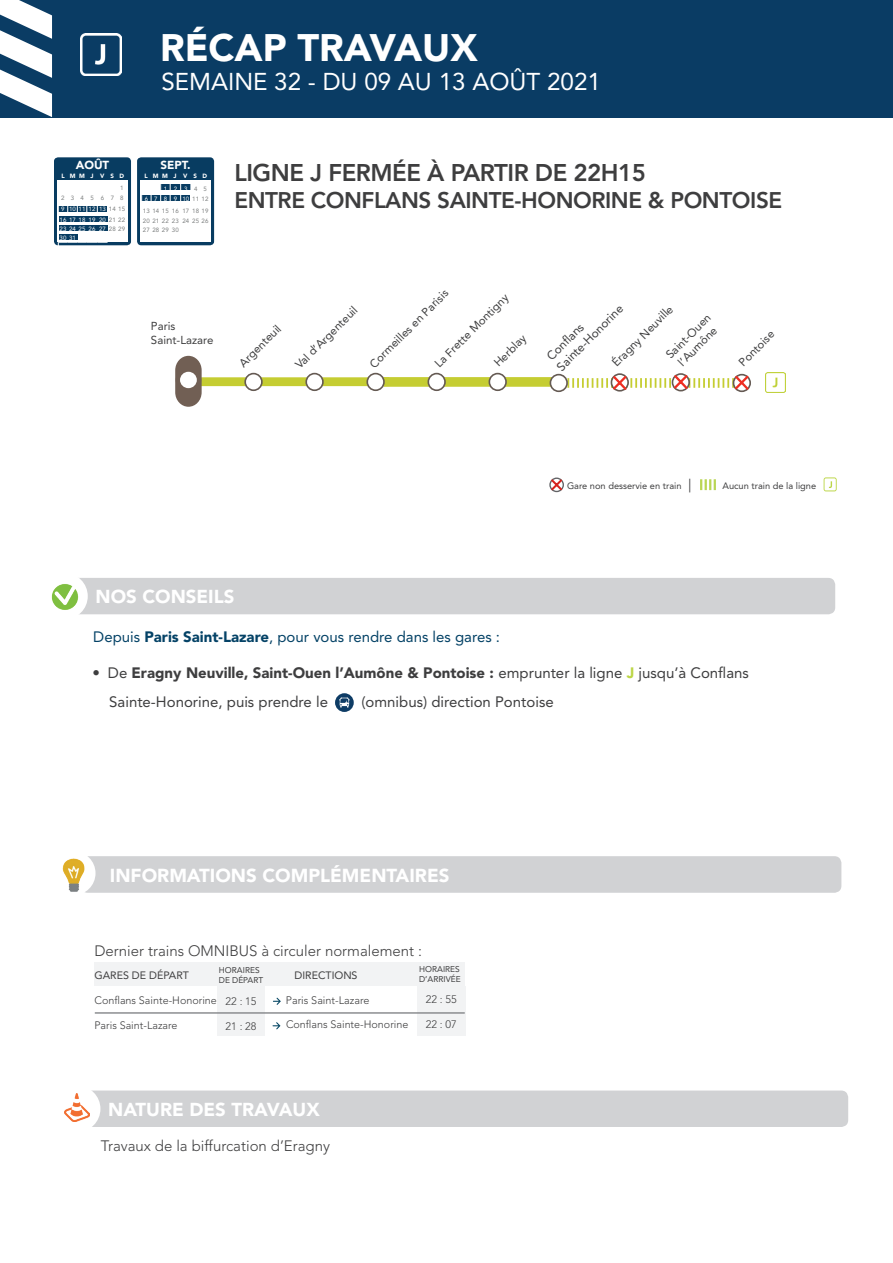
<style>
.page{position:relative;width:893px;height:1263px;background:#fff}
.page>*{position:absolute;margin:0;border:0;box-sizing:border-box;transform-origin:0 0}
.t1{font:900 37.95px "Avenir LT Std";color:#fff}
.t2{font:24.15px "Avenir LT Std";color:#fff}
.t3{font:800 24px "Avenir LT Std";letter-spacing:-.02em;color:#3e3e3f}
.t4{font:800 22.5px "Avenir LT Std";letter-spacing:-.02em;color:#3e3e3f}
.t5{font:900 18.75px "Avenir LT Std";color:#fff}
.t6{font:900 18.6px "Avenir LT Std";color:#fff}
.t7{font:15px/28.5px "Avenir LT Std";color:#3e3e3f}
.t8{font:300 15px "Avenir LT Std";color:#3e3e3f}
.t9{font:15px "Avenir LT Std";color:#044266}
.t10{font:12.15px/14.5px "Avenir LT Std";color:#3e3e3f}
.t11{font:11.55px/13.8px "Avenir LT Std";color:#3e3e3f}
.t12{font:900 11.55px "Avenir LT Std";color:#fff}
.t13{font:300 10.8px "Avenir LT Std";color:#3e3e3f}
.t14{font:10.65px "Avenir LT Std";color:#3e3e3f}
.t15{font:9.3px "Avenir LT Std";color:#3e3e3f}
.t16{font:8.4px/10.1px "Avenir LT Std";color:#3e3e3f}
.t17{font:6.15px/10.2px "Avenir LT Std";color:#fff}
.t18{font:6.15px/10.2px "Avenir LT Std";color:#7c7f7f}
.t19{font:6.15px/10.5px "Avenir LT Std";letter-spacing:.51em;color:#fff;text-align:right}
.t20{font:900 6.15px "Avenir LT Std";letter-spacing:.91em;color:#fff}
.t21{font:6.15px/10.5px "Avenir LT Std";letter-spacing:1.035em;color:#7c7f7f;text-align:right}
.s1{color:#7c7f7f}
.s2{font-weight:900}
.s3{font-size:13.65px}
.s4{font-weight:900;color:#bcd646}
</style>
<div class="page">
<div style="left:0;top:0;width:893px;height:117px;background:#0a3c64"></div>
<svg style="left:0;top:0;width:52px;height:117px"></svg>
<div style="left:68px;top:578px;width:767px;height:36px;background:#d1d2d4;border-radius:7px"></div>
<div style="left:41px;top:573px;width:47px;height:46px;background:#fff;border-radius:50%"></div>
<img style="left:51px;top:578px;width:34px;height:37px">
<img style="left:80px;top:34px;width:42px;height:41px">
<div style="left:81px;top:856px;width:760px;height:37px;background:#d1d2d4;border-radius:7px"></div>
<div style="left:52px;top:851px;width:44px;height:44px;background:#fff;border-radius:50%"></div>
<img style="left:62px;top:858px;width:24px;height:34px">
<svg style="left:549px;top:477px;width:15px;height:15px"></svg>
<svg style="left:700px;top:479px;width:16px;height:11px"></svg>
<svg style="left:824px;top:477px;width:13px;height:14px"></svg>
<div style="left:417px;top:986px;width:48px;height:50px;background:#f2f3f4"></div>
<div style="left:217px;top:983px;width:48px;height:53px;background:#f2f3f4"></div>
<div style="left:95px;top:962px;width:370px;height:24px;background:#f2f3f4"></div>
<hr style="left:95px;top:1012px;width:370px;height:2px;background:#808285">
<svg style="left:273px;top:1022px;width:7px;height:7px"></svg>
<svg style="left:273px;top:998px;width:8px;height:7px"></svg>
<div style="left:194px;top:377px;width:195px;height:9px;background:#c5cd32"></div>
<svg style="left:175px;top:356px;width:27px;height:51px"></svg>
<div style="left:176px;top:367px;width:25px;height:25px;background:#715f54;border-radius:50%"></div>
<div style="left:180px;top:372px;width:17px;height:16px;background:#fff;border-radius:50%"></div>
<div style="left:384px;top:377px;width:179px;height:10px;background:#c5cd32"></div>
<svg style="left:550px;top:374px;width:18px;height:18px"></svg>
<div style="left:551px;top:375px;width:15px;height:15px;background:#fff;border-radius:50%"></div>
<svg style="left:244px;top:373px;width:19px;height:18px"></svg>
<div style="left:246px;top:374px;width:15px;height:15px;background:#fff;border-radius:50%"></div>
<svg style="left:427px;top:373px;width:19px;height:18px"></svg>
<div style="left:429px;top:374px;width:15px;height:15px;background:#fff;border-radius:50%"></div>
<svg style="left:305px;top:373px;width:19px;height:18px"></svg>
<div style="left:307px;top:374px;width:15px;height:15px;background:#fff;border-radius:50%"></div>
<svg style="left:366px;top:373px;width:19px;height:18px"></svg>
<div style="left:368px;top:374px;width:15px;height:15px;background:#fff;border-radius:50%"></div>
<svg style="left:489px;top:373px;width:18px;height:18px"></svg>
<div style="left:490px;top:374px;width:15px;height:15px;background:#fff;border-radius:50%"></div>
<img style="left:766px;top:373px;width:19px;height:20px">
<svg style="left:563px;top:373px;width:188px;height:19px"></svg>
<div style="left:54px;top:157px;width:77px;height:88px;background:#083c61;border-radius:4px"></div>
<div style="left:137px;top:157px;width:77px;height:88px;background:#083c61;border-radius:4px"></div>
<div style="left:57px;top:180px;width:71px;height:62px;background:#fff"></div>
<div style="left:140px;top:180px;width:71px;height:62px;background:#fff"></div>
<svg style="left:58px;top:206px;width:69px;height:40px"></svg>
<svg style="left:141px;top:184px;width:50px;height:17px"></svg>
<svg style="left:335px;top:693px;width:19px;height:19px"></svg>
<svg style="left:339px;top:697px;width:11px;height:10px"></svg>
<div style="left:81px;top:1090px;width:767px;height:37px;background:#d1d2d4;border-radius:7px"></div>
<div style="left:54px;top:1085px;width:46px;height:47px;background:#fff;border-radius:50%"></div>
<img style="left:64px;top:1093px;width:25px;height:28px">
<h1 class="t1" style="left:160px;top:24px;width:319px">RÉCAP TRAVAUX</h1>
<h2 class="t2" style="left:161px;top:67px;width:441px">SEMAINE 32 - DU 09 AU 13 AOÛT 2021</h2>
<p class="t12" style="left:76px;top:158px;width:35px">AOÛT</p>
<p class="t12" style="left:161px;top:158px;width:32px">SEPT.</p>
<p class="t20" style="left:61px;top:172px;width:64px">LMMJ VSD</p>
<p class="t20" style="left:145px;top:172px;width:64px">LMMJ VSD</p>
<p class="t21" style="left:61px;top:182px;width:64px">1<br>2345678</p>
<p class="t17" style="left:60px;top:204px;width:67px">9 10 11 12 13 <span class="s1">14 15<br></span>16 17 18 19 20 <span class="s1">21 22</span></p>
<p class="t17" style="left:60px;top:224px;width:67px;line-height:9.3px">23 24 25 26 27 <span class="s1">28 29<br></span>30 31</p>
<p class="t19" style="left:145px;top:183px;width:65px">123<span class="s1">45<br></span>6 7 8 9 10<span class="s1">1112</span></p>
<p class="t18" style="left:143px;top:205px;width:67px">13 14 15 16 17 18 19<br>20 21 22 23 24 25 26</p>
<p class="t18" style="left:143px;top:224px;width:37px">27 28 29 30</p>
<h3 class="t3" style="left:234px;top:158px;width:413px">LIGNE J FERMÉE À PARTIR DE 22H15</h3>
<h3 class="t4" style="left:234px;top:186px;width:549px">ENTRE CONFLANS SAINTE-HONORINE &amp; PONTOISE</h3>
<p class="t11" style="left:151px;top:319px;width:64px">Paris<br>Saint-Lazare</p>
<p class="t11" style="left:236px;top:360px;width:56px;rotate:-45deg">Argenteuil</p>
<p class="t11" style="left:292px;top:362px;width:84px;rotate:-45deg">Val d’Argenteuil</p>
<p class="t11" style="left:367px;top:361px;width:108px;rotate:-45deg">Cormeilles en Parisis</p>
<p class="t11" style="left:432px;top:360px;width:100px;rotate:-45deg">La Frette Montigny</p>
<p class="t11" style="left:491px;top:360px;width:42px;rotate:-45deg">Herblay</p>
<p class="t10" style="left:544px;top:353px;width:89px;rotate:-45deg">Confl ans<br>Sainte-Honorine</p>
<p class="t11" style="left:609px;top:360px;width:82px;rotate:-45deg">Éragny Neuville</p>
<p class="t11" style="left:663px;top:351px;width:59px;rotate:-45deg">Saint-Ouen l’Aumône</p>
<p class="t11" style="left:736px;top:359px;width:46px;rotate:-45deg">Pontoise</p>
<p class="t6" style="left:96px;top:585px;width:140px">NOS CONSEILS</p>
<p class="t9" style="left:93px;top:628px;width:408px">Depuis <span class="s2">Paris Saint-Lazare</span>, pour vous rendre dans les gares :</p>
<p class="t15" style="left:567px;top:480px;width:126px">Gare non desservie en train <span class="s3">|</span></p>
<p class="t15" style="left:722px;top:480px;width:95px">Aucun train de la ligne</p>
<p class="t7" style="left:109px;top:659px;width:641px;text-indent:-17px"><span class="s2">•</span> De <span class="s2">Eragny Neuville, Saint-Ouen l’Aumône &amp; Pontoise :</span> emprunter la ligne <span class="s4">J</span> jusqu’à Conflans<br>Sainte-Honorine, puis prendre le</p>
<p class="t7" style="left:361px;top:687px;width:194px">(omnibus) direction Pontoise</p>
<p class="t5" style="left:110px;top:864px;width:341px">INFORMATIONS COMPLÉMENTAIRES</p>
<p class="t8" style="left:94px;top:942px;width:329px">Dernier trains OMNIBUS à circuler normalement :</p>
<p class="t14" style="left:94px;top:969px;width:96px">GARES DE DÉPART</p>
<p class="t14" style="left:294px;top:969px;width:65px">DIRECTIONS</p>
<p class="t13" style="left:94px;top:994px;width:124px">Conflans Sainte-Honorine</p>
<p class="t13" style="left:286px;top:994px;width:85px">Paris Saint-Lazare</p>
<p class="t16" style="left:219px;top:965px;width:46px">HORAIRES<br>DE DÉPART</p>
<p class="t16" style="left:419px;top:964px;width:43px">HORAIRES<br>D’ARRIVÉE</p>
<p class="t13" style="left:426px;top:993px;width:32px">22 : 55</p>
<p class="t13" style="left:426px;top:1017px;width:32px">22 : 07</p>
<p class="t13" style="left:226px;top:995px;width:32px">22 : 15</p>
<p class="t13" style="left:226px;top:1019px;width:32px">21 : 28</p>
<p class="t13" style="left:94px;top:1019px;width:85px">Paris Saint-Lazare</p>
<p class="t13" style="left:286px;top:1018px;width:124px">Conflans Sainte-Honorine</p>
<p class="t6" style="left:108px;top:1098px;width:213px">NATURE DES TRAVAUX</p>
<p class="t8" style="left:101px;top:1137px;width:231px">Travaux de la biffurcation d’Eragny</p>
</div>
